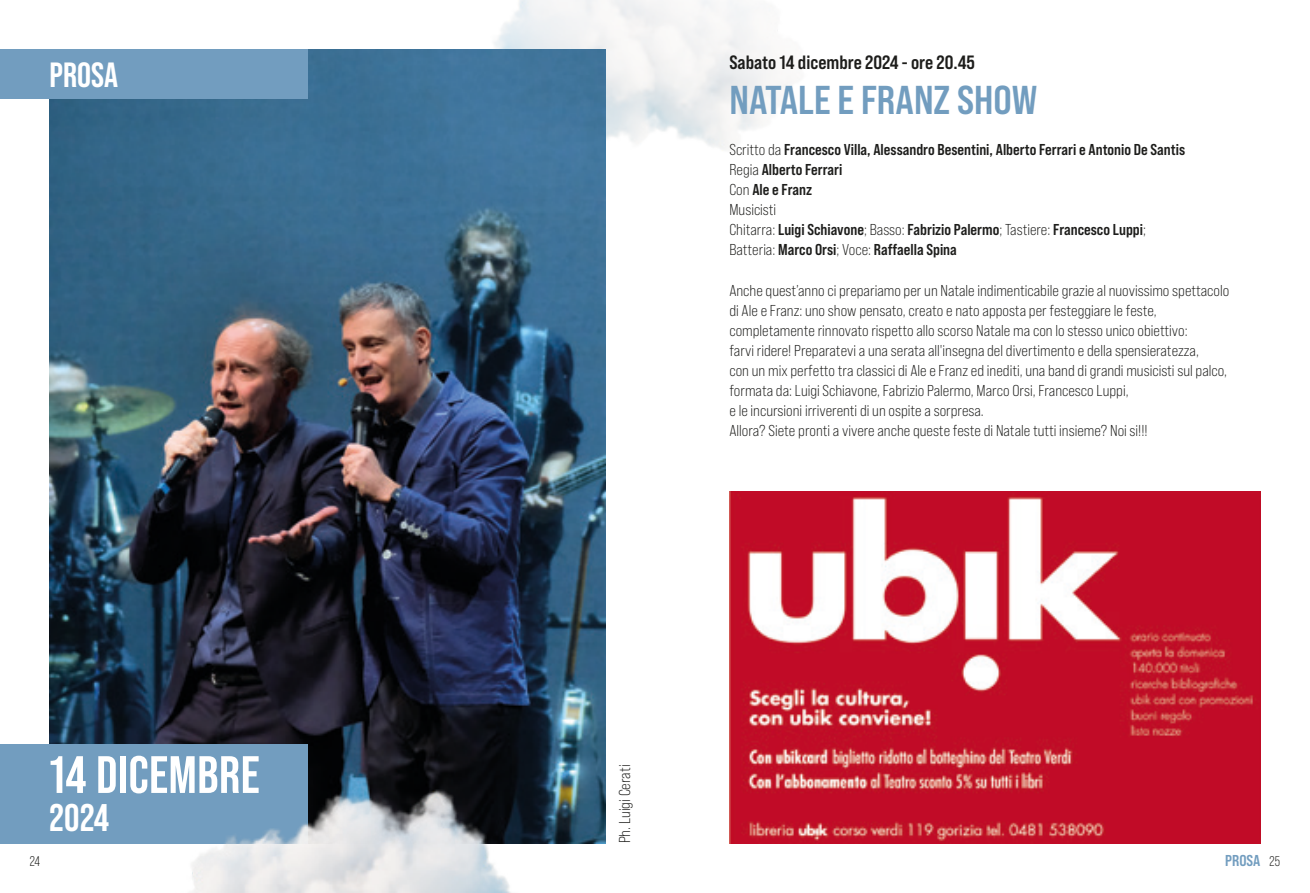
<style>
.page{position:relative;width:1310px;height:893px;background:#fff}
.page>*{position:absolute;margin:0;border:0;box-sizing:border-box;transform-origin:0 0}
.t1{font:700 52.5px "Bebas Neue Pro";letter-spacing:.01em;color:#fff}
.t2{font:40.25px "Bebas Neue Pro Sm E Bd";color:#729dbf}
.t3{font:700 38.5px "Bebas Neue Pro";color:#fff}
.t4{font:700 35px "Bebas Neue Pro";color:#fff}
.t5{font:19.25px "Bebas Neue Pro Sm E Bd";color:#1d1d1b}
.t6{font:15.75px/20.1px "Bebas Neue Pro Sm E Bk";color:#1d1d1b}
.t7{font:15.75px/20.1px "Bebas Neue Pro Sm E Bd";color:#1d1d1b}
.t8{font:15.75px "Bebas Neue Pro Sm E Bd";color:#729dbf}
.t9{font:14px "Bebas Neue Pro";color:#1d1d1b}
.s1{font-family:"Bebas Neue Pro Sm E Bk"}
</style>
<div class="page">
<img style="left:407px;top:0;width:385px;height:199px">
<img style="left:50px;top:50px;width:555px;height:697px">
<div style="left:0;top:50px;width:308px;height:49px;background:#729dbf"></div>
<div style="left:0;top:744px;width:308px;height:99px;background:#729dbf"></div>
<img style="left:122px;top:747px;width:484px;height:146px">
<img style="left:729px;top:491px;width:531px;height:352px">
<h3 class="t4" style="left:50px;top:54px;width:70px">PROSA</h3>
<h1 class="t1" style="left:50px;top:745px;width:211px">14 DICEMBRE</h1>
<h3 class="t3" style="left:50px;top:796px;width:61px">2024</h3>
<p class="t5" style="left:729px;top:51px;width:247px">Sabato 14 dicembre 2024 - ore 20.45</p>
<h2 class="t2" style="left:729px;top:76px;width:309px">NATALE E FRANZ SHOW</h2>
<p class="t7" style="left:729px;top:139px;width:457px"><span class="s1">Scritto da</span> Francesco Villa, Alessandro Besentini, Alberto Ferrari e Antonio De Santis<br><span class="s1">Regia</span> Alberto Ferrari<br><span class="s1">Con</span> Ale e Franz</p>
<p class="t6" style="left:729px;top:199px;width:48px">Musicisti</p>
<p class="t7" style="left:729px;top:219px;width:418px"><span class="s1">Chitarra:</span> Luigi Schiavone<span class="s1">; Basso:</span> Fabrizio Palermo<span class="s1">; Tastiere:</span> Francesco Luppi<span class="s1">;<br>Batteria:</span> Marco Orsi<span class="s1">; Voce:</span> Raffaella Spina</p>
<p class="t6" style="left:729px;top:280px;width:501px">Anche quest’anno ci prepariamo per un Natale indimenticabile grazie al nuovissimo spettacolo di Ale e Franz: uno show pensato, creato e nato apposta per festeggiare le feste, completamente rinnovato rispetto allo scorso Natale ma con lo stesso unico obiettivo:<br>farvi ridere! Preparatevi a una serata all'insegna del divertimento e della spensieratezza,<br>con un mix perfetto tra classici di Ale e Franz ed inediti, una band di grandi musicisti sul palco, formata da: Luigi Schiavone, Fabrizio Palermo, Marco Orsi, Francesco Luppi,<br>e le incursioni irriverenti di un ospite a sorpresa.<br>Allora? Siete pronti a vivere anche queste feste di Natale tutti insieme? Noi si!!!</p>
<p class="t6" style="left:614px;top:843px;width:80px;rotate:-90deg">Ph. Luigi Cerati</p>
<p class="t8" style="left:1225px;top:851px;width:37px">PROSA</p>
<p class="t9" style="left:30px;top:853px;width:12px">24</p>
<p class="t9" style="left:1269px;top:853px;width:12px">25</p>
</div>
